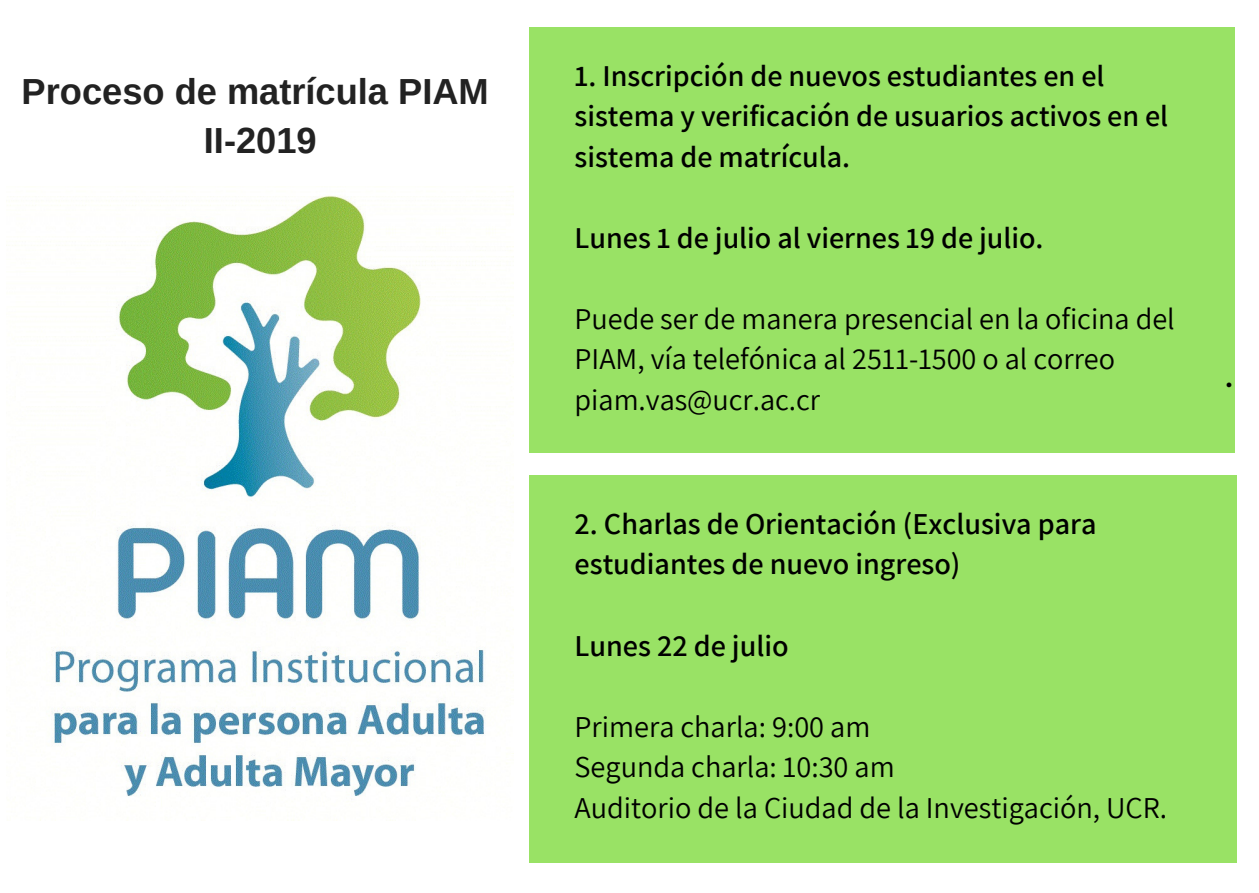
<style>
.page{position:relative;width:1259px;height:893px;background:#fff}
.page>*{position:absolute;margin:0;border:0;box-sizing:border-box;transform-origin:0 0}
.t1{font:700 36.3px/49.5px "Arimo";color:#222;text-align:center}
.t2{font:italic 33.6px "Libre Baskerville";color:#000}
.t3{font:600 30.3px/40.5px "Assistant";color:#000}
.t4{font:30.3px/40.5px "Assistant";color:#000}
</style>
<div class="page">
<div style="left:529px;top:27px;width:705px;height:426px;background:#99e265"></div>
<div style="left:529px;top:475px;width:708px;height:388px;background:#99e265"></div>
<img style="left:10px;top:195px;width:504px;height:625px">
<p class="t1" style="left:22px;top:66px;width:469px">Proceso de matrícula PIAM<br>II-2019</p>
<p class="t3" style="left:574px;top:54px;width:595px">1. Inscripción de nuevos estudiantes en el sistema y verificación de usuarios activos en el sistema de matrícula.</p>
<p class="t3" style="left:574px;top:216px;width:470px">Lunes 1 de julio al viernes 19 de julio.</p>
<p class="t4" style="left:574px;top:298px;width:602px">Puede ser de manera presencial en la oficina del<br>PIAM, vía telefónica al 2511-1500 o al correo piam.vas@ucr.ac.cr</p>
<p class="t3" style="left:574px;top:503px;width:523px">2. Charlas de Orientación (Exclusiva para estudiantes de nuevo ingreso)</p>
<p class="t3" style="left:574px;top:624px;width:215px">Lunes 22 de julio</p>
<p class="t4" style="left:574px;top:705px;width:594px">Primera charla: 9:00 am<br>Segunda charla: 10:30 am<br>Auditorio de la Ciudad de la Investigación, UCR.</p>
<p class="t2" style="left:1226px;top:355px;width:10px">.</p>
</div>
